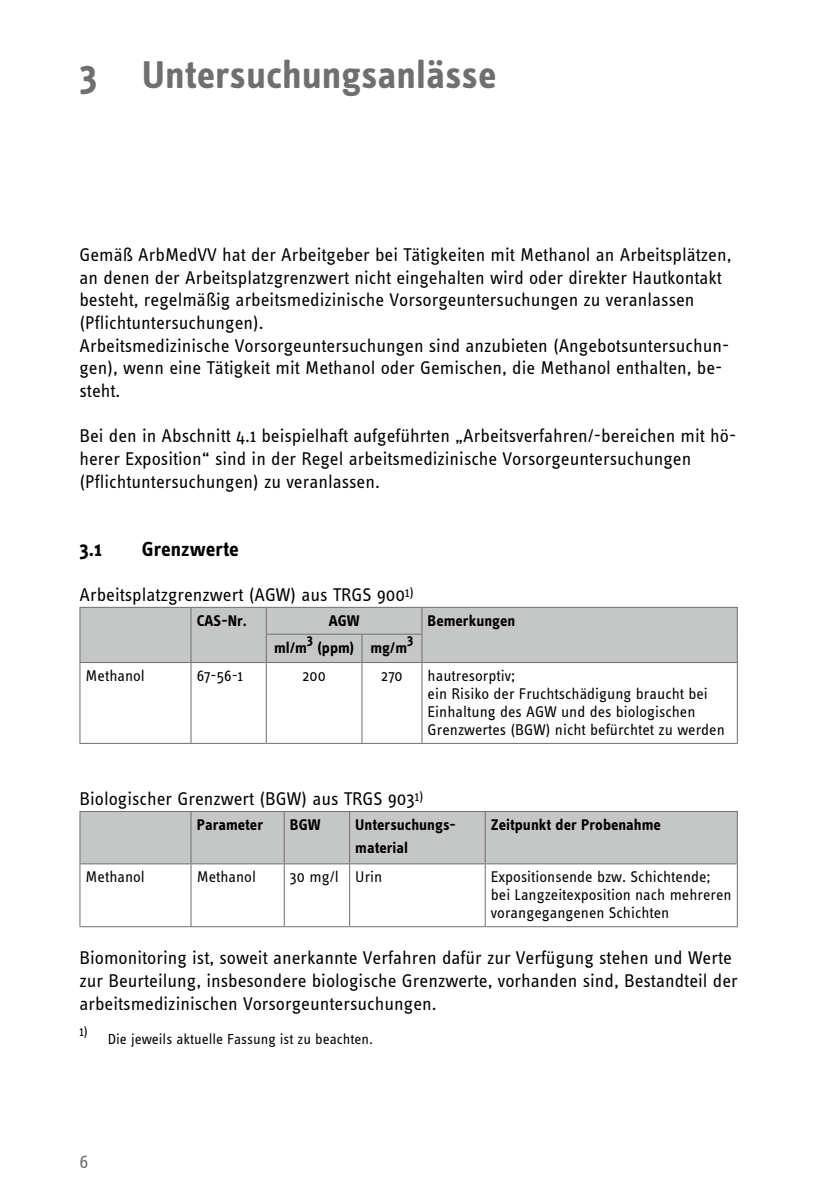
<style>
.page{position:relative;width:840px;height:1191px;background:#fff}
.page>*{position:absolute;margin:0;border:0;box-sizing:border-box;transform-origin:0 0}
.t1{font:700 40px "Info OT Text";color:#6f6f6f}
.t2{font:700 21px "Info OT Text";color:#000}
.t3{font:19px/22.6px "Info OT Text";color:#000}
.t4{font:19px "Info OT Text";color:#6f6f6f}
.t5{font:16px/18px "Info OT Text";color:#000}
.t6{font:700 16px/22.6px "Info OT Text";color:#000}
.t7{font:15px "Info OT Text";color:#000}
.t8{font:700 14px "Info OT Text";color:#000}
.t9{font:14px "Info OT Text";color:#000}
</style>
<div class="page">
<hr style="left:79px;top:663px;width:1px;height:80px;background:#6f6f6f">
<hr style="left:190px;top:663px;width:1px;height:80px;background:#6f6f6f">
<hr style="left:265px;top:663px;width:1px;height:80px;background:#6f6f6f">
<hr style="left:361px;top:663px;width:1px;height:80px;background:#6f6f6f">
<hr style="left:421px;top:663px;width:1px;height:80px;background:#6f6f6f">
<hr style="left:736px;top:663px;width:1px;height:80px;background:#6f6f6f">
<hr style="left:79px;top:743px;width:112px;height:1px;background:#6f6f6f">
<hr style="left:191px;top:743px;width:75px;height:1px;background:#6f6f6f">
<hr style="left:266px;top:743px;width:96px;height:1px;background:#6f6f6f">
<hr style="left:362px;top:743px;width:59px;height:1px;background:#6f6f6f">
<hr style="left:421px;top:743px;width:316px;height:1px;background:#6f6f6f">
<div style="left:79px;top:607px;width:658px;height:55px;background:#c5c6c6"></div>
<hr style="left:79px;top:662px;width:112px;height:1px;background:#6f6f6f">
<hr style="left:191px;top:662px;width:75px;height:1px;background:#6f6f6f">
<hr style="left:266px;top:662px;width:96px;height:1px;background:#6f6f6f">
<hr style="left:362px;top:662px;width:59px;height:1px;background:#6f6f6f">
<hr style="left:421px;top:662px;width:316px;height:1px;background:#6f6f6f">
<div style="left:80px;top:812px;width:656px;height:51px;background:#c5c6c6"></div>
<hr style="left:190px;top:812px;width:1px;height:51px;background:#6f6f6f">
<hr style="left:190px;top:864px;width:1px;height:62px;background:#6f6f6f">
<hr style="left:283px;top:812px;width:1px;height:51px;background:#6f6f6f">
<hr style="left:349px;top:812px;width:1px;height:51px;background:#6f6f6f">
<hr style="left:283px;top:864px;width:1px;height:62px;background:#6f6f6f">
<hr style="left:349px;top:864px;width:1px;height:62px;background:#6f6f6f">
<hr style="left:484px;top:812px;width:1px;height:51px;background:#6f6f6f">
<hr style="left:484px;top:864px;width:1px;height:62px;background:#6f6f6f">
<hr style="left:79px;top:811px;width:112px;height:1px;background:#6f6f6f">
<hr style="left:79px;top:812px;width:1px;height:51px;background:#6f6f6f">
<hr style="left:191px;top:811px;width:93px;height:1px;background:#6f6f6f">
<hr style="left:284px;top:811px;width:65px;height:1px;background:#6f6f6f">
<hr style="left:349px;top:811px;width:136px;height:1px;background:#6f6f6f">
<hr style="left:485px;top:811px;width:252px;height:1px;background:#6f6f6f">
<hr style="left:736px;top:812px;width:1px;height:51px;background:#6f6f6f">
<hr style="left:79px;top:863px;width:112px;height:1px;background:#6f6f6f">
<hr style="left:79px;top:864px;width:1px;height:62px;background:#6f6f6f">
<hr style="left:191px;top:863px;width:93px;height:1px;background:#6f6f6f">
<hr style="left:284px;top:863px;width:65px;height:1px;background:#6f6f6f">
<hr style="left:349px;top:863px;width:136px;height:1px;background:#6f6f6f">
<hr style="left:485px;top:863px;width:252px;height:1px;background:#6f6f6f">
<hr style="left:736px;top:864px;width:1px;height:62px;background:#6f6f6f">
<hr style="left:79px;top:926px;width:112px;height:1px;background:#6f6f6f">
<hr style="left:191px;top:926px;width:93px;height:1px;background:#6f6f6f">
<hr style="left:284px;top:926px;width:65px;height:1px;background:#6f6f6f">
<hr style="left:349px;top:926px;width:136px;height:1px;background:#6f6f6f">
<hr style="left:485px;top:926px;width:252px;height:1px;background:#6f6f6f">
<h1 class="t1" style="left:79px;top:50px;width:418px">3 Untersuchungsanlässe</h1>
<p class="t3" style="left:79px;top:243px;width:653px">Gemäß ArbMedVV hat der Arbeitgeber bei Tätigkeiten mit Methanol an Arbeitsplätzen, an denen der Arbeitsplatzgrenzwert nicht eingehalten wird oder direkter Hautkontakt besteht, regelmäßig arbeitsmedizinische Vorsorgeuntersuchungen zu veranlassen (Pflichtuntersuchungen).<br>Arbeitsmedizinische Vorsorgeuntersuchungen sind anzubieten (Angebotsuntersuchun&shy;gen), wenn eine Tätigkeit mit Methanol oder Gemischen, die Methanol enthalten, be&shy;steht.</p>
<p class="t3" style="left:79px;top:424px;width:658px">Bei den in Abschnitt 4.1 beispielhaft aufgeführten „Arbeitsverfahren/-bereichen mit hö&shy;herer Exposition“ sind in der Regel arbeitsmedizinische Vorsorgeuntersuchungen (Pflichtuntersuchungen) zu veranlassen.</p>
<p class="t2" style="left:79px;top:536px;width:24px">3.1</p>
<p class="t2" style="left:142px;top:536px;width:98px">Grenzwerte</p>
<p class="t3" style="left:79px;top:583px;width:336px">Arbeitsplatzgrenzwert (AGW) aus TRGS 900<sup>1)</sup></p>
<p class="t6" style="left:196px;top:609px;width:52px">CAS-Nr.</p>
<p class="t6" style="left:328px;top:609px;width:32px">AGW</p>
<p class="t6" style="left:427px;top:609px;width:89px">Bemerkungen</p>
<p class="t6" style="left:274px;top:635px;width:34px">ml/m</p>
<p class="t8" style="left:307px;top:631px;width:8px">3</p>
<p class="t6" style="left:317px;top:635px;width:91px">(ppm) mg/m</p>
<p class="t8" style="left:407px;top:631px;width:8px">3</p>
<p class="t5" style="left:86px;top:666px;width:61px">Methanol</p>
<p class="t5" style="left:196px;top:666px;width:48px">67-56-1</p>
<p class="t5" style="left:302px;top:666px;width:25px">200</p>
<p class="t5" style="left:381px;top:666px;width:23px">270</p>
<p class="t5" style="left:427px;top:666px;width:298px">hautresorptiv;<br>ein Risiko der Fruchtschädigung braucht bei Einhaltung des AGW und des biologischen Grenzwertes (BGW) nicht befürchtet zu werden</p>
<p class="t3" style="left:79px;top:787px;width:345px">Biologischer Grenzwert (BGW) aus TRGS 903<sup>1)</sup></p>
<p class="t6" style="left:196px;top:813px;width:68px">Parameter</p>
<p class="t6" style="left:290px;top:813px;width:32px">BGW</p>
<p class="t6" style="left:355px;top:813px;width:102px">Untersuchungs&shy;material</p>
<p class="t6" style="left:490px;top:813px;width:171px">Zeitpunkt der Probenahme</p>
<p class="t5" style="left:86px;top:867px;width:61px">Methanol</p>
<p class="t5" style="left:197px;top:867px;width:61px">Methanol</p>
<p class="t5" style="left:290px;top:867px;width:94px">30 mg/l Urin</p>
<p class="t5" style="left:490px;top:867px;width:242px">Expositionsende bzw. Schichtende; bei Langzeitexposition nach mehreren vorangegangenen Schichten</p>
<p class="t3" style="left:79px;top:946px;width:659px">Biomonitoring ist, soweit anerkannte Verfahren dafür zur Verfügung stehen und Werte zur Beurteilung, insbesondere biologische Grenzwerte, vorhanden sind, Bestandteil der arbeitsmedizinischen Vorsorgeuntersuchungen.</p>
<p class="t9" style="left:79px;top:1023px;width:10px">1)</p>
<p class="t7" style="left:108px;top:1030px;width:266px">Die jeweils aktuelle Fassung ist zu beachten.</p>
<p class="t4" style="left:79px;top:1150px;width:11px">6</p>
</div>
